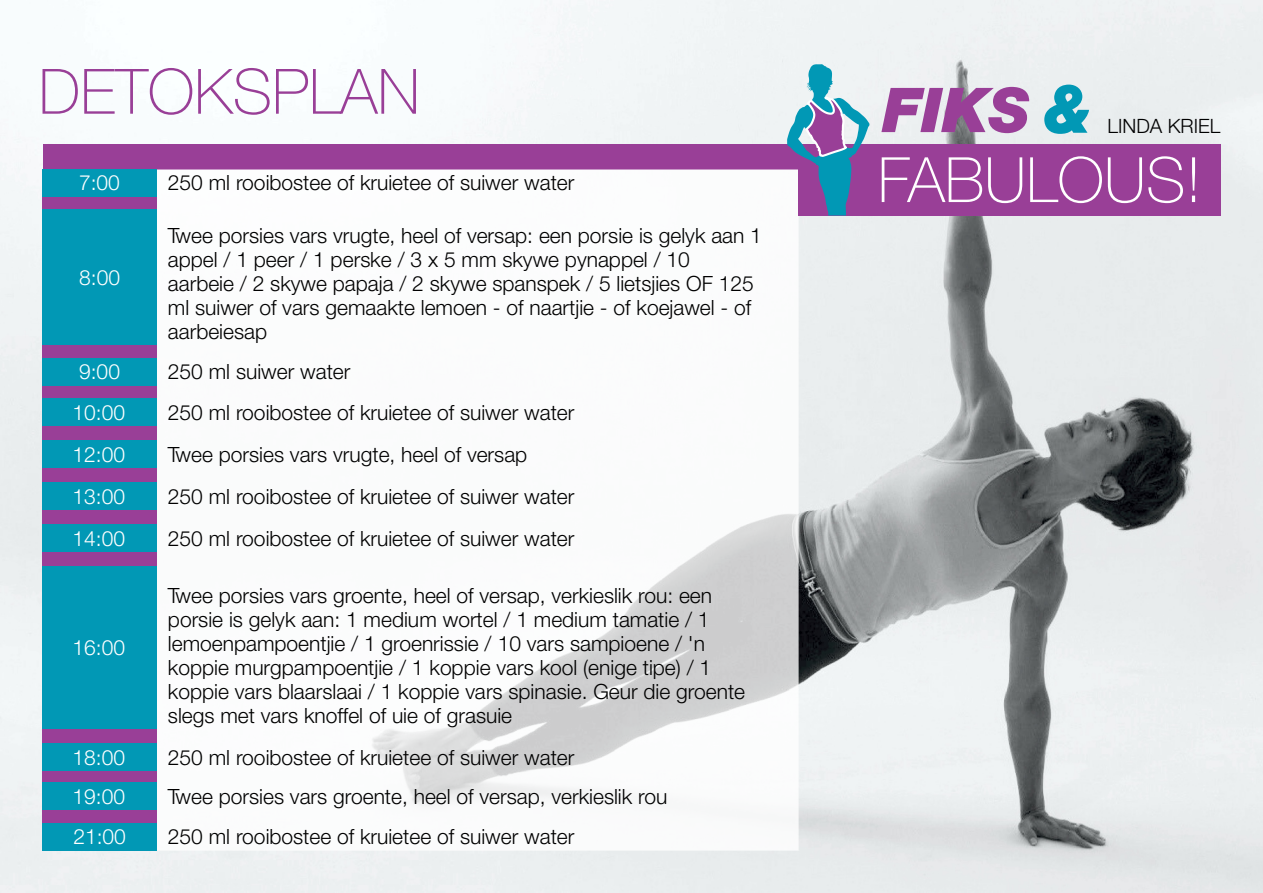
<style>
.page{position:relative;width:1263px;height:893px;background:#fff}
.page>*{position:absolute;margin:0;border:0;box-sizing:border-box;transform-origin:0 0}
.t1{font:100 62.55px "Helvetica Neue LT Pro";color:#993f97}
.t2{font:100 62.55px "Helvetica Neue LT Pro";color:#fff}
.t3{font:italic 900 61.8px "Helvetica Neue LT Pro";color:#993f97}
.t4{font:300 21px/24px "Helvetica Neue LT Pro";color:#000}
.t5{font:300 21px/41.7px "Helvetica Neue LT Pro";color:#fff;text-align:center}
.t6{font:300 19.8px "Helvetica Neue LT Pro";color:#000}
.s1{font-size:65.85px;color:#0198b5}
</style>
<div class="page">
<img style="left:0;top:0;width:1263px;height:893px">
<div style="left:43px;top:144px;width:1177px;height:25px;background:#993f97"></div>
<svg style="left:157px;top:169px;width:642px;height:681px"></svg>
<div style="left:43px;top:196px;width:114px;height:14px;background:#993f97"></div>
<div style="left:43px;top:345px;width:114px;height:13px;background:#993f97"></div>
<div style="left:43px;top:385px;width:114px;height:14px;background:#993f97"></div>
<div style="left:43px;top:426px;width:114px;height:15px;background:#993f97"></div>
<div style="left:43px;top:468px;width:114px;height:15px;background:#993f97"></div>
<div style="left:43px;top:510px;width:114px;height:15px;background:#993f97"></div>
<div style="left:43px;top:552px;width:114px;height:15px;background:#993f97"></div>
<div style="left:43px;top:729px;width:114px;height:15px;background:#993f97"></div>
<div style="left:43px;top:771px;width:114px;height:12px;background:#993f97"></div>
<div style="left:43px;top:810px;width:114px;height:13px;background:#993f97"></div>
<div style="left:43px;top:169px;width:114px;height:27px;background:#0198b5"></div>
<div style="left:43px;top:210px;width:114px;height:135px;background:#0198b5"></div>
<div style="left:43px;top:358px;width:114px;height:27px;background:#0198b5"></div>
<div style="left:43px;top:399px;width:114px;height:27px;background:#0198b5"></div>
<div style="left:43px;top:441px;width:114px;height:27px;background:#0198b5"></div>
<div style="left:43px;top:483px;width:114px;height:27px;background:#0198b5"></div>
<div style="left:43px;top:525px;width:114px;height:27px;background:#0198b5"></div>
<div style="left:43px;top:567px;width:114px;height:162px;background:#0198b5"></div>
<div style="left:43px;top:744px;width:114px;height:27px;background:#0198b5"></div>
<div style="left:43px;top:783px;width:114px;height:27px;background:#0198b5"></div>
<div style="left:43px;top:823px;width:114px;height:27px;background:#0198b5"></div>
<div style="left:798px;top:144px;width:422px;height:72px;background:#993f97"></div>
<svg style="left:787px;top:64px;width:82px;height:152px"></svg>
<h1 class="t1" style="left:39px;top:69px;width:383px">DETOKSPLAN</h1>
<p class="t5" style="left:79px;top:165px;width:42px">7:00</p>
<p class="t5" style="left:79px;top:260px;width:42px">8:00</p>
<p class="t5" style="left:73px;top:354px;width:54px">9:00<br>10:00<br>12:00<br>13:00<br>14:00</p>
<p class="t5" style="left:73px;top:630px;width:54px">16:00</p>
<p class="t5" style="left:73px;top:741px;width:55px;line-height:39.8px;text-align:justify">18:00<br>19:00<br>21:00</p>
<p class="t4" style="left:168px;top:174px;width:408px">250 ml rooibostee of kruietee of suiwer water</p>
<p class="t4" style="left:168px;top:226px;width:595px">Twee porsies vars vrugte, heel of versap: een porsie is gelyk aan 1 appel / 1 peer / 1 perske / 3 x 5 mm skywe pynappel / 10<br>aarbeie / 2 skywe papaja / 2 skywe spanspek / 5 lietsjies OF 125 ml suiwer of vars gemaakte lemoen - of naartjie - of koejawel - of aarbeiesap</p>
<p class="t4" style="left:168px;top:354px;width:408px;line-height:41.7px">250 ml suiwer water<br>250 ml rooibostee of kruietee of suiwer water Twee porsies vars vrugte, heel of versap<br>250 ml rooibostee of kruietee of suiwer water 250 ml rooibostee of kruietee of suiwer water</p>
<p class="t4" style="left:168px;top:586px;width:579px">Twee porsies vars groente, heel of versap, verkieslik rou: een porsie is gelyk aan: 1 medium wortel / 1 medium tamatie / 1 lemoenpampoentjie / 1 groenrissie / 10 vars sampioene / 'n koppie murgpampoentjie / 1 koppie vars kool (enige tipe) / 1 koppie vars blaarslaai / 1 koppie vars spinasie. Geur die groente slegs met vars knoffel of uie of grasuie</p>
<p class="t4" style="left:168px;top:741px;width:501px;line-height:39.8px">250 ml rooibostee of kruietee of suiwer water<br>Twee porsies vars groente, heel of versap, verkieslik rou<br>250 ml rooibostee of kruietee of suiwer water</p>
<h2 class="t3" style="left:882px;top:88px;width:211px">FIKS <span class="s1">&amp;</span></h2>
<p class="t6" style="left:1107px;top:119px;width:114px">LINDA KRIEL</p>
<h1 class="t2" style="left:878px;top:157px;width:325px">FABULOUS!</h1>
</div>
